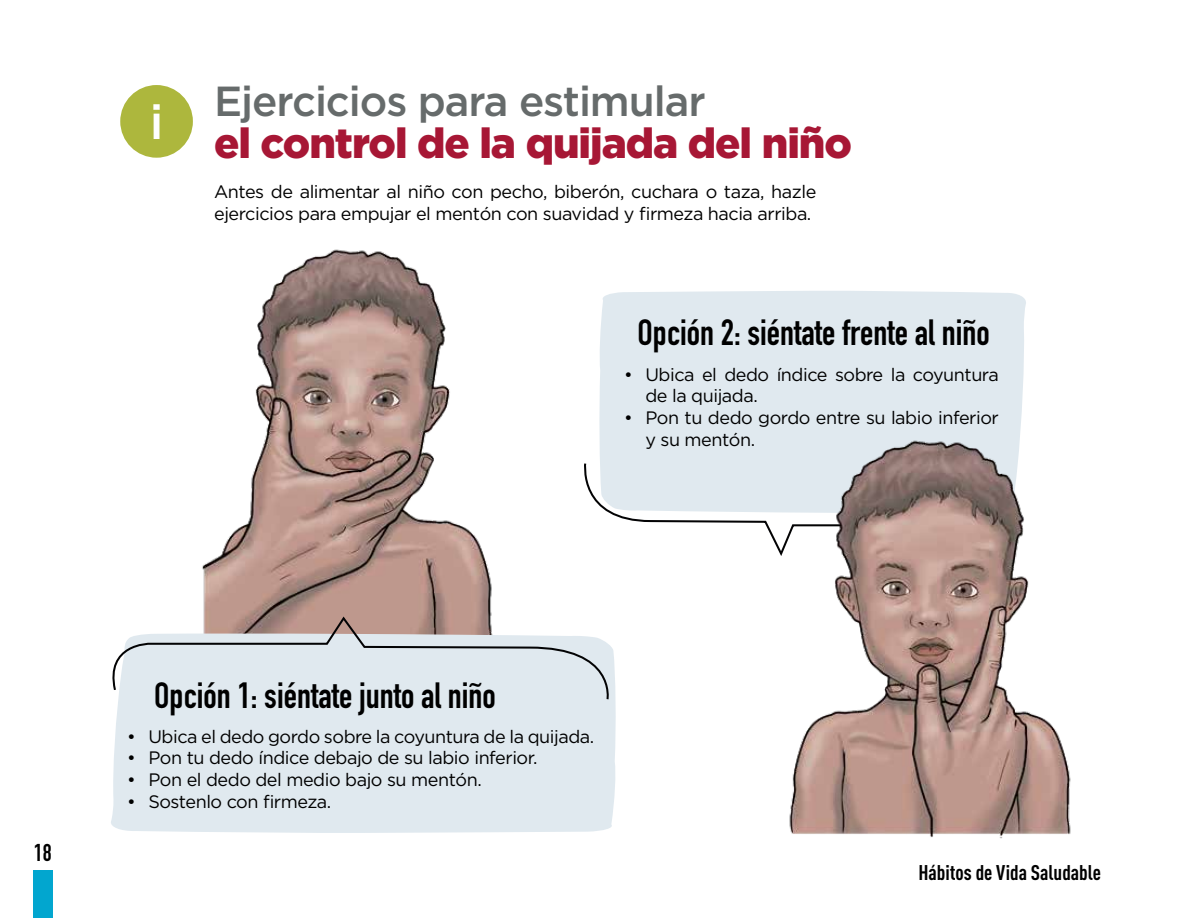
<style>
.page{position:relative;width:1188px;height:918px;background:#fff}
.page>*{position:absolute;margin:0;border:0;box-sizing:border-box;transform-origin:0 0}
.t1{font:500 48px "Gotham Pro";color:#fff}
.t2{font:900 42px "Gotham Pro";letter-spacing:-.025em;color:#a71735}
.t3{font:500 42px "Gotham Pro";letter-spacing:-.025em;color:#666b6b}
.t4{font:36px "DIN Engschrift Std";color:#000}
.t5{font:24px "DIN Engschrift Std";color:#000}
.t6{font:700 condensed 21px "DIN";color:#000}
.t7{font:18px/21.6px "Gotham Pro";letter-spacing:-.025em;color:#000}
</style>
<div class="page">
<div style="left:33px;top:870px;width:19px;height:48px;background:#02a6cf"></div>
<img style="left:202px;top:249px;width:290px;height:366px">
<div style="left:111px;top:701px;width:505px;height:132px;background:#e0e9ef"></div>
<svg style="left:112px;top:615px;width:504px;height:86px;background:#d7d9dd"></svg>
<div style="left:599px;top:291px;width:427px;height:171px;background:#e0e9ef"></div>
<svg style="left:584px;top:462px;width:200px;height:94px"></svg>
<div style="left:120px;top:85px;width:73px;height:73px;background:#adb73d;border-radius:50%"></div>
<img style="left:784px;top:421px;width:287px;height:418px">
<h1 class="t1" style="left:150px;top:95px;width:15px">i</h1>
<h2 class="t3" style="left:214px;top:77px;width:493px">Ejercicios para estimular</h2>
<h2 class="t2" style="left:214px;top:119px;width:639px">el control de la quijada del niño</h2>
<p class="t7" style="left:214px;top:181px;width:604px">Antes de alimentar al niño con pecho, biberón, cuchara o taza, hazle ejercicios para empujar el mentón con suavidad y firmeza hacia arriba.</p>
<h3 class="t4" style="left:637px;top:311px;width:354px">Opción 2: siéntate frente al niño</h3>
<p class="t7" style="left:645px;top:364px;width:355px;text-indent:-21px">• Ubica el dedo índice sobre la coyuntura de la quijada.</p>
<p class="t7" style="left:645px;top:407px;width:355px;text-indent:-21px">• Pon tu dedo gordo entre su labio inferior y su mentón.</p>
<h3 class="t5" style="left:34px;top:838px;width:19px">18</h3>
<h3 class="t4" style="left:154px;top:675px;width:343px">Opción 1: siéntate junto al niño</h3>
<p class="t7" style="left:127px;top:726px;width:469px">• Ubica el dedo gordo sobre la coyuntura de la quijada.</p>
<p class="t7" style="left:127px;top:747px;width:412px">• Pon tu dedo índice debajo de su labio inferior.</p>
<p class="t7" style="left:127px;top:769px;width:356px">• Pon el dedo del medio bajo su mentón.</p>
<p class="t7" style="left:127px;top:790px;width:206px">• Sostenlo con firmeza.</p>
<p class="t6" style="left:918px;top:860px;width:184px">Hábitos de Vida Saludable</p>
</div>
